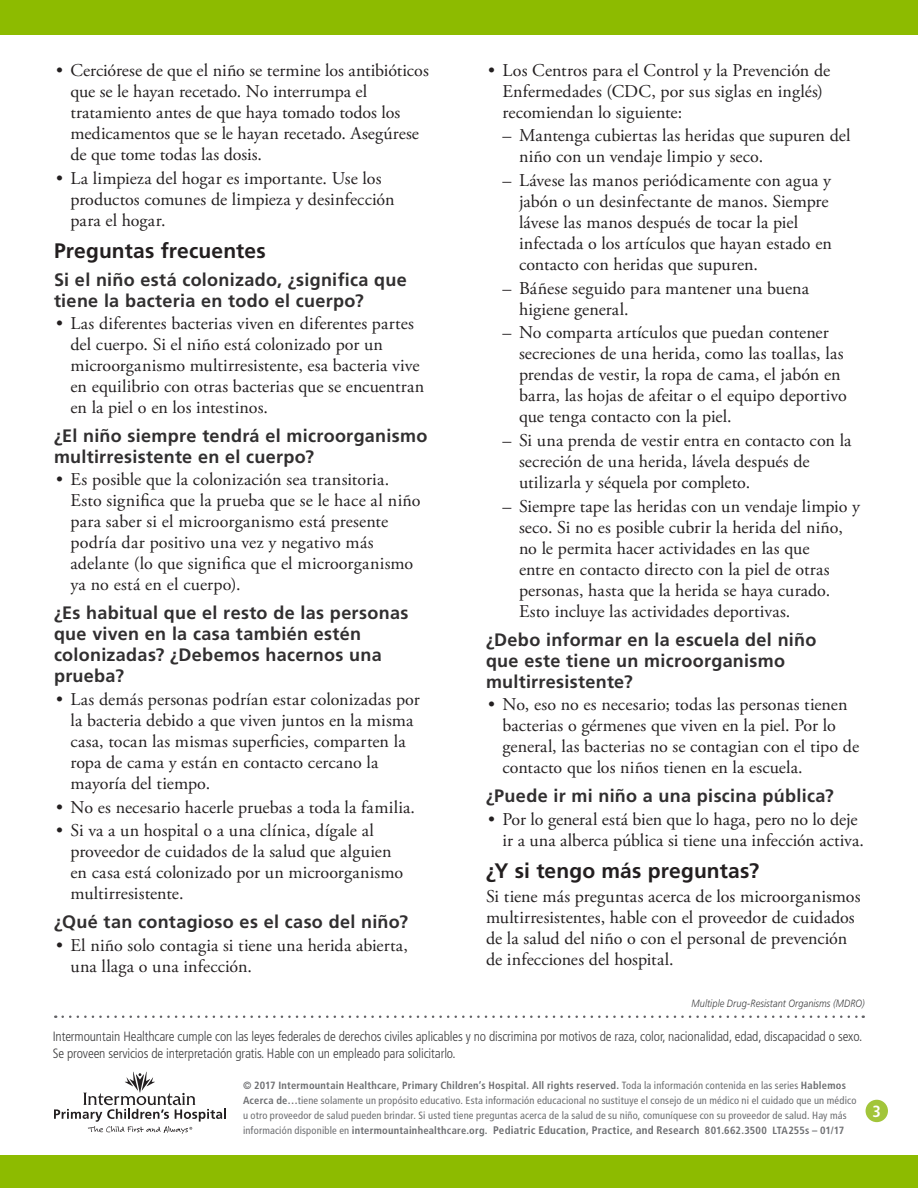
<style>
.page{position:relative;width:918px;height:1188px;background:#fff}
.page>*{position:absolute;margin:0;border:0;box-sizing:border-box;transform-origin:0 0}
.Level_1__h2{font:700 21px "Frutiger LT Std";letter-spacing:.01em;color:#231f20}
.Main_Spanish{font:18px/21px "Adobe Garamond Pro";letter-spacing:.005em;color:#231f20}
.Level_2__h3{font:700 18px/21px "Frutiger LT Std";letter-spacing:.02em;color:#312f30}
.Page_number{font:700 condensed 16.2px "Frutiger LT Std";color:#fff}
.t1{font:300 condensed 13.5px/17.1px "Frutiger LT Std";letter-spacing:-.01em;color:#3e3e3f}
.t2{font:condensed 10.5px/15px "Frutiger LT Std";letter-spacing:.015em;color:#6c6d70}
.Table_Main{font:italic 300 10.5px "Frutiger LT Std";letter-spacing:.01em;color:#3e3e3f;scale:.88 1}
.s1{font-weight:700}
.s2{font-weight:700;font-size:10.95px}
</style>
<div class="page">
<div style="left:0;top:0;width:918px;height:35px;background:#8dbb00"></div>
<div style="left:866px;top:1100px;width:22px;height:22px;background:#a2c53a;border-radius:50%"></div>
<div style="left:0;top:1156px;width:918px;height:32px;background:#8dbb00"></div>
<svg style="left:54px;top:1072px;width:172px;height:62px"></svg>
<svg style="left:63px;top:1016px;width:801px;height:2px"></svg>
<p class="Main_Spanish" style="left:70px;top:60px;width:360px;text-indent:-14px">• Cerciórese de que el niño se termine los antibióticos que se le hayan recetado. No interrumpa el tratamiento antes de que haya tomado todos los medicamentos que se le hayan recetado. Asegúrese de que tome todas las dosis.</p>
<p class="Main_Spanish" style="left:70px;top:168px;width:325px;text-indent:-14px">• La limpieza del hogar es importante. Use los productos comunes de limpieza y desinfección para el hogar.</p>
<p class="Level_1__h2" style="left:54px;top:238px;width:213px">Preguntas frecuentes</p>
<p class="Level_2__h3" style="left:54px;top:269px;width:354px">Si el niño está colonizado, ¿significa que tiene la bacteria en todo el cuerpo?</p>
<p class="Main_Spanish" style="left:70px;top:313px;width:355px;text-indent:-14px">• Las diferentes bacterias viven en diferentes partes del cuerpo. Si el niño está colonizado por un microorganismo multirresistente, esa bacteria vive en equilibrio con otras bacterias que se encuentran en la piel o en los intestinos.</p>
<p class="Level_2__h3" style="left:54px;top:425px;width:375px">¿El niño siempre tendrá el microorganismo multirresistente en el cuerpo?</p>
<p class="Main_Spanish" style="left:70px;top:470px;width:352px;text-indent:-14px">• Es posible que la colonización sea transitoria.<br>Esto significa que la prueba que se le hace al niño para saber si el microorganismo está presente podría dar positivo una vez y negativo más adelante (lo que significa que el microorganismo ya no está en el cuerpo).</p>
<p class="Level_2__h3" style="left:54px;top:603px;width:356px">¿Es habitual que el resto de las personas que viven en la casa también estén colonizadas? ¿Debemos hacernos una prueba?</p>
<p class="Main_Spanish" style="left:70px;top:689px;width:351px;text-indent:-14px">• Las demás personas podrían estar colonizadas por la bacteria debido a que viven juntos en la misma casa, tocan las mismas superficies, comparten la ropa de cama y están en contacto cercano la mayoría del tiempo.</p>
<p class="Main_Spanish" style="left:56px;top:797px;width:360px">• No es necesario hacerle pruebas a toda la familia.</p>
<p class="Main_Spanish" style="left:70px;top:821px;width:334px;text-indent:-14px">• Si va a un hospital o a una clínica, dígale al proveedor de cuidados de la salud que alguien en casa está colonizado por un microorganismo multirresistente.</p>
<p class="Level_2__h3" style="left:54px;top:912px;width:356px">¿Qué tan contagioso es el caso del niño?</p>
<p class="Main_Spanish" style="left:70px;top:935px;width:339px;text-indent:-14px">• El niño solo contagia si tiene una herida abierta, una llaga o una infección.</p>
<p class="Main_Spanish" style="left:502px;top:60px;width:329px;text-indent:-14px">• Los Centros para el Control y la Prevención de<br>Enfermedades (CDC, por sus siglas en inglés) recomiendan lo siguiente:</p>
<p class="Main_Spanish" style="left:519px;top:126px;width:333px;text-indent:-16px">– Mantenga cubiertas las heridas que supuren del niño con un vendaje limpio y seco.</p>
<p class="Main_Spanish" style="left:519px;top:170px;width:314px;text-indent:-16px">– Lávese las manos periódicamente con agua y jabón o un desinfectante de manos. Siempre lávese las manos después de tocar la piel infectada o los artículos que hayan estado en contacto con heridas que supuren.</p>
<p class="Main_Spanish" style="left:519px;top:278px;width:292px;text-indent:-16px">– Báñese seguido para mantener una buena higiene general.</p>
<p class="Main_Spanish" style="left:519px;top:323px;width:329px;text-indent:-16px">– No comparta artículos que puedan contener secreciones de una herida, como las toallas, las prendas de vestir, la ropa de cama, el jabón en barra, las hojas de afeitar o el equipo deportivo que tenga contacto con la piel.</p>
<p class="Main_Spanish" style="left:519px;top:431px;width:334px;text-indent:-16px">– Si una prenda de vestir entra en contacto con la secreción de una herida, lávela después de utilizarla y séquela por completo.</p>
<p class="Main_Spanish" style="left:519px;top:496px;width:343px;text-indent:-16px">– Siempre tape las heridas con un vendaje limpio y seco. Si no es posible cubrir la herida del niño, no le permita hacer actividades en las que<br>entre en contacto directo con la piel de otras personas, hasta que la herida se haya curado.<br>Esto incluye las actividades deportivas.</p>
<p class="Level_2__h3" style="left:486px;top:629px;width:332px">¿Debo informar en la escuela del niño que este tiene un microorganismo multirresistente?</p>
<p class="Main_Spanish" style="left:502px;top:695px;width:358px;text-indent:-14px">• No, eso no es necesario; todas las personas tienen bacterias o gérmenes que viven en la piel. Por lo general, las bacterias no se contagian con el tipo de contacto que los niños tienen en la escuela.</p>
<p class="Level_2__h3" style="left:486px;top:786px;width:349px">¿Puede ir mi niño a una piscina pública?</p>
<p class="Main_Spanish" style="left:502px;top:809px;width:363px;text-indent:-14px">• Por lo general está bien que lo haga, pero no lo deje ir a una alberca pública si tiene una infección activa.</p>
<p class="Level_1__h2" style="left:486px;top:858px;width:275px">¿Y si tengo más preguntas?</p>
<p class="Main_Spanish" style="left:486px;top:887px;width:376px">Si tiene más preguntas acerca de los microorganismos multirresistentes, hable con el proveedor de cuidados de la salud del niño o con el personal de prevención de infecciones del hospital.</p>
<p class="Table_Main" style="left:692px;top:997px;width:198px">Multiple Drug-Resistant Organisms (MDRO)</p>
<p class="t1" style="left:53px;top:1027px;width:811px">Intermountain Healthcare cumple con las leyes federales de derechos civiles aplicables y no discrimina por motivos de raza, color, nacionalidad, edad, discapacidad o sexo.<br>Se proveen servicios de interpretación gratis. Hable con un empleado para solicitarlo.</p>
<p class="t2" style="left:243px;top:1078px;width:615px"><span class="s1">© 2017 Intermountain Healthcare, Primary Children’s Hospital. All rights reserved.</span> Toda la información contenida en las series <span class="s1">Hablemos Acerca de…</span>tiene solamente un propósito educativo. Esta información educacional no sustituye el consejo de un médico ni el cuidado que un médico u otro proveedor de salud pueden brindar. Si usted tiene preguntas acerca de la salud de su niño, comuníquese con su proveedor de salud. Hay más información disponible en <span class="s1">intermountainhealthcare.org.</span> <span class="s2">Pediatric Education, Practice, and Research</span> <span class="s1">801.662.3500 LTA255s – 01/17</span></p>
<p class="Page_number" style="left:873px;top:1101px;width:10px">3</p>
</div>
